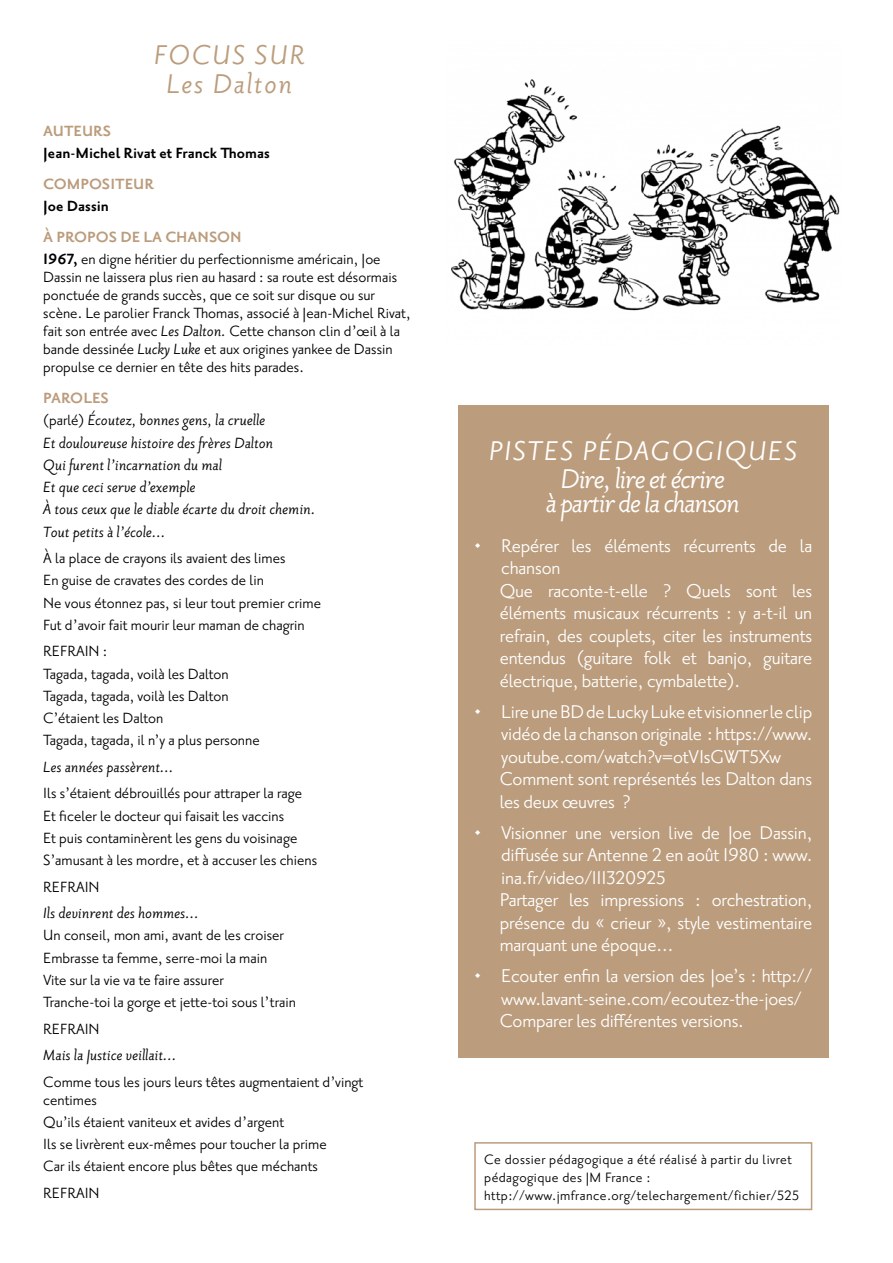
<style>
.page{position:relative;width:893px;height:1263px;background:#fff}
.page>*{position:absolute;margin:0;border:0;box-sizing:border-box;transform-origin:0 0}
.t1{font:italic 33px/28.2px "Priori Sans OT";letter-spacing:.05em;color:#fff;text-align:center}
.t2{font:italic 33px "Priori Sans OT";letter-spacing:-.04em;color:#fff}
.t3{font:italic 33px/28.2px "Priori Sans OT";letter-spacing:.05em;color:#bb9c7c;text-align:center}
.t4{font:22.5px/22.5px "Priori Sans OT";letter-spacing:-.01em;color:#fff}
.t5{font:18px/22.2px "Priori Sans OT";color:#000}
.t6{font:italic 18px/22.2px "Priori Sans OT";color:#000}
.t7{font:700 18px "Priori Sans OT";color:#000}
.t8{font:700 18px "Priori Sans OT";color:#bb9c7c}
.t9{font:16.5px/18px "Priori Sans OT";letter-spacing:.025em;color:#000}
.s1{font-weight:700;color:#bb9c7c}
.s2{font-weight:700}
.s3{font-style:italic}
.s4{font-weight:700;font-style:normal;color:#bb9c7c}
.s5{font-style:normal}
</style>
<div class="page">
<div style="left:458px;top:405px;width:371px;height:653px;background:#bb9c7c"></div>
<img style="left:451px;top:79px;width:389px;height:232px">
<div style="left:474px;top:1142px;width:338px;height:68px;border:2px solid #bb9c7c"></div>
<h1 class="t3" style="left:154px;top:43px;width:153px">focus sur<br>Les Dalton</h1>
<p class="t8" style="left:43px;top:123px;width:67px">Auteurs</p>
<p class="t7" style="left:43px;top:145px;width:228px">Jean-Michel Rivat et Franck Thomas</p>
<p class="t8" style="left:43px;top:176px;width:112px">compositeur</p>
<p class="t7" style="left:43px;top:198px;width:67px">Joe Dassin</p>
<p class="t8" style="left:43px;top:229px;width:43px">À propos</p>
<p class="t5" style="left:43px;top:227px;width:339px;text-indent:77px"><span class="s1">de la chanson<br></span><span class="s2">1967,</span> en digne héritier du perfectionnisme américain, Joe</p>
<p class="t5" style="left:43px;top:269px;width:369px;line-height:18px">Dassin ne laissera plus rien au hasard : sa route est désormais ponctuée de grands succès, que ce soit sur disque ou sur scène. Le parolier Franck Thomas, associé à Jean-Michel Rivat, fait son entrée avec <span class="s3">Les Dalton.</span> Cette chanson clin d’œil à la bande dessinée <span class="s3">Lucky Luke</span> et aux origines yankee de Dassin propulse ce dernier en tête des hits parades.</p>
<p class="t6" style="left:43px;top:388px;width:274px"><span class="s4">paro les<br></span><span class="s5">(parlé)</span> Écoutez, bonnes gens, la cruelle<br>Et douloureuse histoire des frères Dalton<br>Qui furent l’incarnation du mal<br>Et que ceci serve d’exemple<br>À tous ceux que le diable écarte du droit chemin.<br>Tout petits à l’école…</p>
<p class="t5" style="left:43px;top:548px;width:279px">À la place de crayons ils avaient des limes<br>En guise de cravates des cordes de lin<br>Ne vous étonnez pas, si leur tout premier crime Fut d’avoir fait mourir leur maman de chagrin</p>
<p class="t5" style="left:43px;top:641px;width:9px">REFRAIN</p>
<p class="t5" style="left:43px;top:641px;width:218px;text-indent:60px">:<br>Tagada, tagada, voilà les Dalton<br>Tagada, tagada, voilà les Dalton<br>C’étaient les Dalton<br>Tagada, tagada, il n’y a plus personne</p>
<p class="t6" style="left:43px;top:757px;width:132px">Les années passèrent…</p>
<p class="t5" style="left:43px;top:783px;width:275px">I ls s’étaient débrouillés pour attraper la rage Et ficeler le docteur qui faisait les vaccins<br>Et puis contaminèrent les gens du voisinage S’amusant à les mordre, et à accuser les chiens</p>
<p class="t5" style="left:43px;top:876px;width:9px">REFRAIN</p>
<p class="t6" style="left:43px;top:903px;width:157px">Ils devinrent des hommes…</p>
<p class="t5" style="left:43px;top:925px;width:254px">Un conseil, mon ami, avant de les croiser Embrasse ta femme, serre-moi la main<br>Vite sur la vie va te faire assurer<br>Tranche-toi la gorge et jette-toi sous l’train</p>
<p class="t5" style="left:43px;top:1018px;width:9px">REFRAIN</p>
<p class="t6" style="left:43px;top:1045px;width:135px">Mais la Justice veillait…</p>
<p class="t5" style="left:43px;top:1073px;width:322px;line-height:18px">Comme tous les jours leurs têtes augmentaient d’vingt centimes</p>
<p class="t5" style="left:43px;top:1111px;width:285px">Qu’ils étaient vaniteux et avides d’argent<br>I ls se livrèrent eux-mêmes pour toucher la prime<br>Car ils étaient encore plus bêtes que méchants</p>
<p class="t5" style="left:43px;top:1182px;width:9px">REFRAIN</p>
<h1 class="t1" style="left:489px;top:438px;width:310px">PISTES PÉDAGOGIQUES<br>Dire, lire et écrire</h1>
<h1 class="t2" style="left:546px;top:488px;width:196px">à partir de la chanson</h1>
<p class="t4" style="left:500px;top:535px;width:314px;text-indent:-26px">• Repérer les éléments récurrents de la chanson<br>Que raconte-t-elle ? Quels sont les éléments musicaux récurrents : y a-t-il un refrain, des couplets, citer les instruments entendus (guitare folk et banjo, guitare électrique, batterie, cymbalette).</p>
<p class="t4" style="left:500px;top:701px;width:314px;text-indent:-26px">• Lire une BD de Lucky Luke et visionner le clip vidéo de la chanson originale : https://www. youtube.com/watch?v=otV1sGWT5Xw Comment sont représentés les Dalton dans les deux œuvres ?</p>
<p class="t4" style="left:500px;top:822px;width:314px;text-indent:-26px">• Visionner une version live de Joe Dassin, diffusée sur Antenne 2 en août 1980 : www. ina.fr/video/I 11320925<br>Partager les impressions : orchestration, présence du « crieur », style vestimentaire marquant une époque…</p>
<p class="t4" style="left:500px;top:966px;width:314px;text-indent:-26px">• Ecouter enfin la version des Joe’s : http:// www.lavant-seine.com/ecoutez-the-joes/<br>Comparer les différentes versions.</p>
<p class="t9" style="left:484px;top:1151px;width:316px">Ce dossier pédagogique a été réalisé à partir du livret pédagogique des JM France : http://www.jmfrance.org/telechargement/fichier/525</p>
</div>
